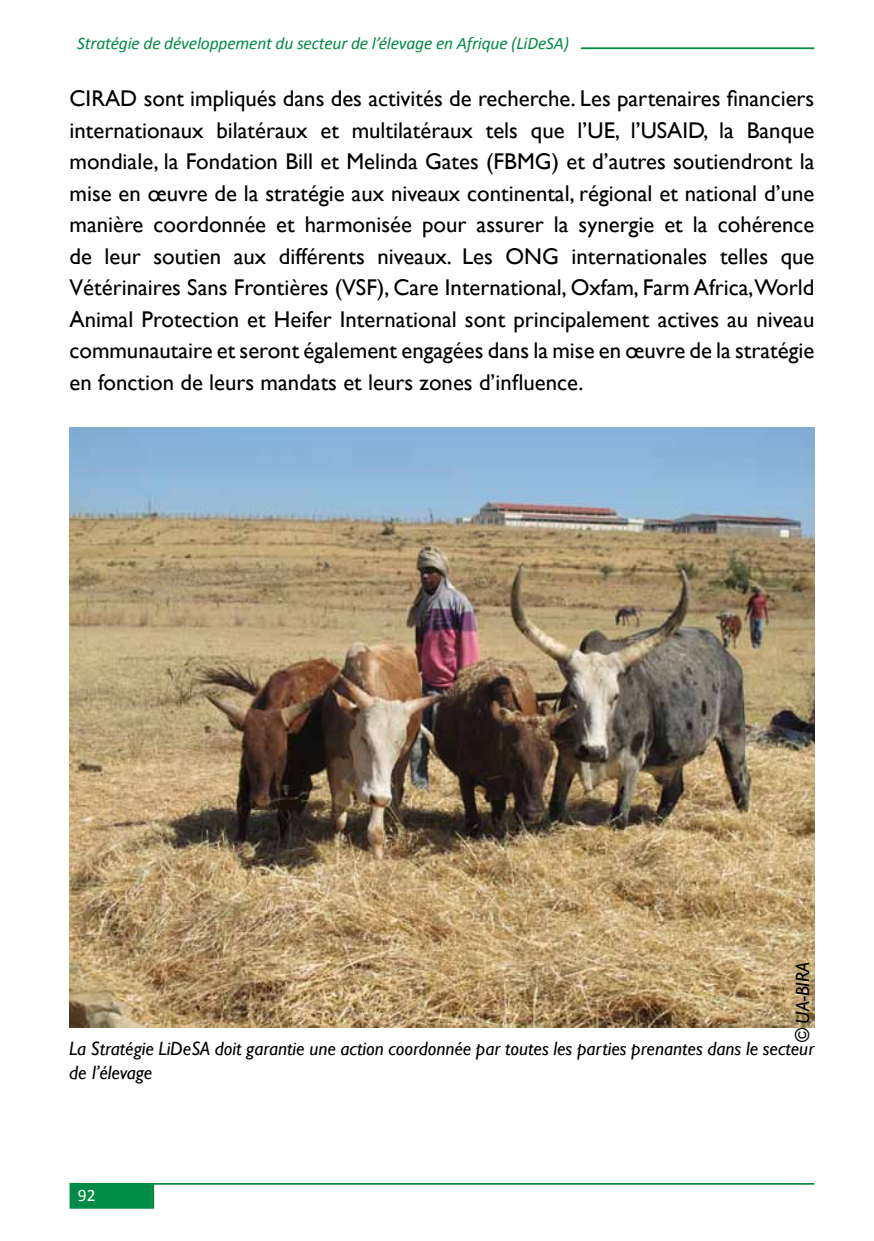
<style>
.page{position:relative;width:874px;height:1241px;background:#fff}
.page>*{position:absolute;margin:0;border:0;box-sizing:border-box;transform-origin:0 0}
.t1{font:22.75px/31.5px "Gill Sans";color:#000;text-align:justify}
.t2{font:italic 19.25px/24.5px "Gill Sans";color:#000}
.t3{font:italic 17.5px "Calibri";letter-spacing:-.01em;color:#008c44}
.t4{font:17.5px "Calibri";color:#fff}
</style>
<div class="page">
<div style="left:69px;top:1182px;width:85px;height:26px;background:#008c44"></div>
<hr style="left:87px;top:1182px;width:727px;height:2px;background:#008c44">
<hr style="left:580px;top:47px;width:234px;height:2px;background:#008c44">
<img style="left:69px;top:427px;width:745px;height:600px">
<p class="t3" style="left:77px;top:31px;width:493px">Stratégie de développement du secteur de l’élevage en Afrique (LiDeSA)</p>
<p class="t1" style="left:69px;top:83px;width:746px">CIRAD sont impliqués dans des activités de recherche. Les partenaires financiers internationaux bilatéraux et multilatéraux tels que l’UE, l’USAID, la Banque mondiale, la Fondation Bill et Melinda Gates (FBMG) et d’autres soutiendront la mise en œuvre de la stratégie aux niveaux continental, régional et national d’une manière coordonnée et harmonisée pour assurer la synergie et la cohérence de leur soutien aux différents niveaux. Les ONG internationales telles que Vétérinaires Sans Frontières (VSF), Care International, Oxfam, Farm Africa,World Animal Protection et Heifer International sont principalement actives au niveau communautaire et seront également engagées dans la mise en œuvre de la stratégie en fonction de leurs mandats et leurs zones d’influence.</p>
<p class="t2" style="left:790px;top:1041px;width:82px;rotate:-90deg">© UA-BIRA</p>
<p class="t2" style="left:69px;top:1036px;width:746px">La Stratégie LiDeSA doit garantie une action coordonnée par toutes les parties prenantes dans le secteur de l’élevage</p>
<p class="t4" style="left:78px;top:1183px;width:19px">92</p>
</div>
